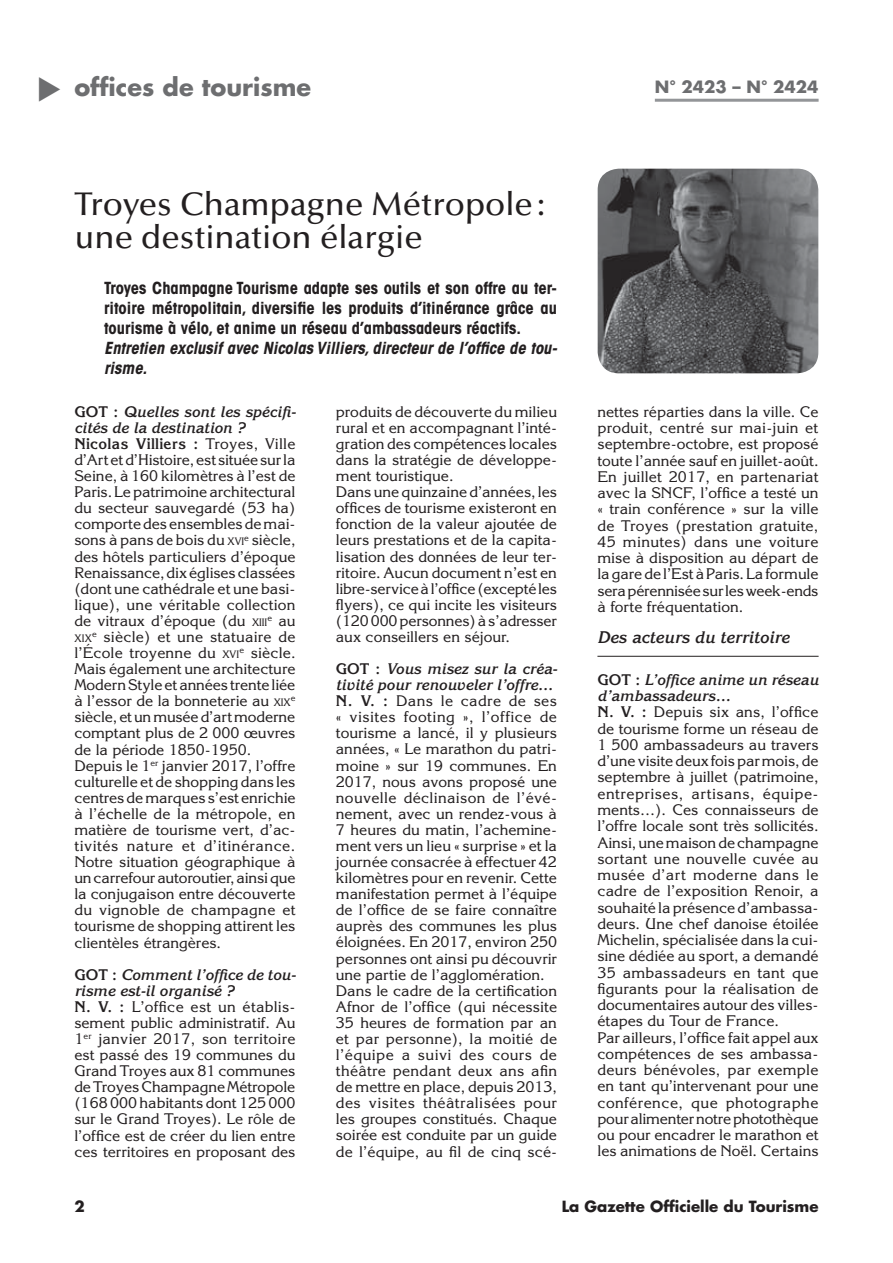
<style>
.page{position:relative;width:893px;height:1263px;background:#fff}
.page>*{position:absolute;margin:0;border:0;box-sizing:border-box;transform-origin:0 0}
.t1{font:500 33px/33.6px "Optima LT Std";color:#231f20}
.t2{font:700 24px "Futura Std";color:#6d6e70}
.t3{font:700 condensed 16.5px/20.1px "ITC Avant Garde Std";color:#231f20;text-align:justify}
.t4{font:italic 700 condensed 16.5px/20.1px "ITC Avant Garde Std";color:#231f20}
.t5{font:italic 700 16.5px "Korinna Std";color:#231f20}
.t6{font:700 16.5px "Futura Std";color:#6d6e70}
.t7{font:15px/16px "Korinna Std";color:#231f20}
.t8{font:700 15px "Futura Std";color:#231f20}
.t9{font:10.5px "Korinna Std";color:#231f20}
.t10{font:8.7px "Korinna Std";color:#231f20}
.s1{font-weight:700}
.s2{font-weight:700;font-style:italic}
.s3{font-size:10.5px}
</style>
<div class="page">
<hr style="left:597px;top:656px;width:221px;height:1px;background:#231f20">
<img style="left:598px;top:169px;width:220px;height:204px;border-radius:21px">
<hr style="left:655px;top:99px;width:163px;height:3px;background:#939598">
<h2 class="t2" style="left:74px;top:76px;width:238px">offices de tourisme</h2>
<h1 class="t1" style="left:74px;top:189px;width:472px">Troyes Champagne Métropole : une destination élargie</h1>
<p class="t3" style="left:104px;top:279px;width:454px">Troyes Champagne Tourisme adapte ses outils et son offre au ter&shy;ritoire métropolitain, diversifie les produits d’itinérance grâce au tourisme à vélo, et anime un réseau d’ambassadeurs réactifs.</p>
<p class="t4" style="left:104px;top:339px;width:455px">Entretien exclusif avec Nicolas Villiers, directeur de l’office de tou&shy;risme.</p>
<p class="t7" style="left:74px;top:405px;width:223px"><span class="s1">GOT :</span> <span class="s2">Quelles sont les spécifi&shy;cités de la destination ?<br></span><span class="s1">Nicolas Villiers :</span> Troyes, Ville d’Art et d’Histoire, est située sur la<br>Seine, à 160 kilomètres à l’est de<br>Paris. Le patrimoine architectural du secteur sauvegardé (53 ha) comporte des ensembles de mai&shy;sons à pans de bois du <span class="s3">XVI</span><sup>e</sup> siècle, des hôtels particuliers d’époque<br>Renaissance, dix églises classées (dont une cathédrale et une basi&shy;lique), une véritable collection de vitraux d’époque (du <span class="s3">XIII</span><sup>e</sup> au</p>
<p class="t9" style="left:74px;top:632px;width:19px">XIX</p>
<p class="t7" style="left:74px;top:630px;width:223px;text-align:justify;text-indent:18px"><sup>e</sup> siècle) et une statuaire de l’École troyenne du <span class="s3">XVI</span><sup>e</sup> siècle.<br>Mais également une architecture Modern Style et années trente liée à l’essor de la bonneterie au <span class="s3">XIX</span></p>
<p class="t10" style="left:291px;top:695px;width:6px">e</p>
<p class="t7" style="left:74px;top:711px;width:223px">siècle, et un musée d’art moderne comptant plus de 2 000 œuvres de la période 1850-1950.<br>Depuis le 1<sup>er</sup> janvier 2017, l’offre culturelle et de shopping dans les centres de marques s’est enrichie à l’échelle de la métropole, en matière de tourisme vert, d’ac&shy;tivités nature et d’itinérance.<br>Notre situation géographique à un carrefour autoroutier, ainsi que la conjugaison entre découverte du vignoble de champagne et tourisme de shopping attirent les clientèles étrangères.</p>
<p class="t7" style="left:74px;top:968px;width:223px"><span class="s1">GOT :</span> <span class="s2">Comment l’office de tou&shy;risme est-il organisé ?<br></span><span class="s1">N. V. :</span> L’office est un établis&shy;sement public administratif. Au<br>1<sup>er</sup> janvier 2017, son territoire est passé des 19 communes du<br>Grand Troyes aux 81 communes de Troyes Champagne Métropole (168 000 habitants dont 125 000 sur le Grand Troyes). Le rôle de l’office est de créer du lien entre ces territoires en proposant des</p>
<p class="t7" style="left:336px;top:405px;width:223px">produits de découverte du milieu rural et en accompagnant l’inté&shy;gration des compétences locales dans la stratégie de développe&shy;ment touristique.<br>Dans une quinzaine d’années, les offices de tourisme existeront en fonction de la valeur ajoutée de leurs prestations et de la capita&shy;lisation des données de leur ter&shy;ritoire. Aucun document n’est en libre-service à l’office (excepté les flyers), ce qui incite les visiteurs (120 000 personnes) à s’adresser aux conseillers en séjour.</p>
<p class="t7" style="left:336px;top:662px;width:223px"><span class="s1">GOT :</span> <span class="s2">Vous misez sur la créa&shy;tivité pour renouveler l’offre…<br></span><span class="s1">N. V. :</span> Dans le cadre de ses « visites footing », l’office de tourisme a lancé, il y plusieurs années, « Le marathon du patri&shy;moine » sur 19 communes. En<br>2017, nous avons proposé une nouvelle déclinaison de l’évé&shy;nement, avec un rendez-vous à<br>7 heures du matin, l’achemine&shy;ment vers un lieu « surprise » et la journée consacrée à effectuer 42 kilomètres pour en revenir. Cette manifestation permet à l’équipe de l’office de se faire connaître auprès des communes les plus éloignées. En 2017, environ 250 personnes ont ainsi pu découvrir une partie de l’agglomération.<br>Dans le cadre de la certification<br>Afnor de l’office (qui nécessite<br>35 heures de formation par an et par personne), la moitié de l’équipe a suivi des cours de théâtre pendant deux ans afin de mettre en place, depuis 2013, des visites théâtralisées pour les groupes constitués. Chaque soirée est conduite par un guide de l’équipe, au fil de cinq scé-</p>
<p class="t6" style="left:655px;top:79px;width:165px">N° 2423 – N° 2424</p>
<p class="t7" style="left:597px;top:405px;width:223px;text-align:justify">nettes réparties dans la ville. Ce produit, centré sur mai-juin et septembre-octobre, est proposé toute l’année sauf en juillet-août.<br>En juillet 2017, en partenariat avec la SNCF, l’office a testé un « train conférence » sur la ville de Troyes (prestation gratuite, 45 minutes) dans une voiture mise à disposition au départ de la gare de l’Est à Paris. La formule sera pérennisée sur les week-ends à forte fréquentation.</p>
<p class="t5" style="left:597px;top:631px;width:193px">Des acteurs du territoire</p>
<p class="t7" style="left:597px;top:673px;width:223px"><span class="s1">GOT :</span> <span class="s2">L’office anime un réseau d’ambassadeurs…<br></span><span class="s1">N. V. :</span> Depuis six ans, l’office de tourisme forme un réseau de<br>1 500 ambassadeurs au travers d’une visite deux fois par mois, de septembre à juillet (patrimoine, entreprises, artisans, équipe&shy;ments…). Ces connaisseurs de l’offre locale sont très sollicités.<br>Ainsi, une maison de champagne sortant une nouvelle cuvée au musée d’art moderne dans le cadre de l’exposition Renoir, a souhaité la présence d’ambassa&shy;deurs. Une chef danoise étoilée<br>Michelin, spécialisée dans la cui&shy;sine dédiée au sport, a demandé<br>35 ambassadeurs en tant que figurants pour la réalisation de documentaires autour des villes&shy;étapes du Tour de France.<br>Par ailleurs, l’office fait appel aux compétences de ses ambassa&shy;deurs bénévoles, par exemple en tant qu’intervenant pour une conférence, que photographe pour alimenter notre photothèque ou pour encadrer le marathon et les animations de Noël. Certains</p>
<p class="t8" style="left:74px;top:1199px;width:12px">2</p>
<p class="t8" style="left:562px;top:1199px;width:258px">La Gazette Officielle du Tourisme</p>
</div>
